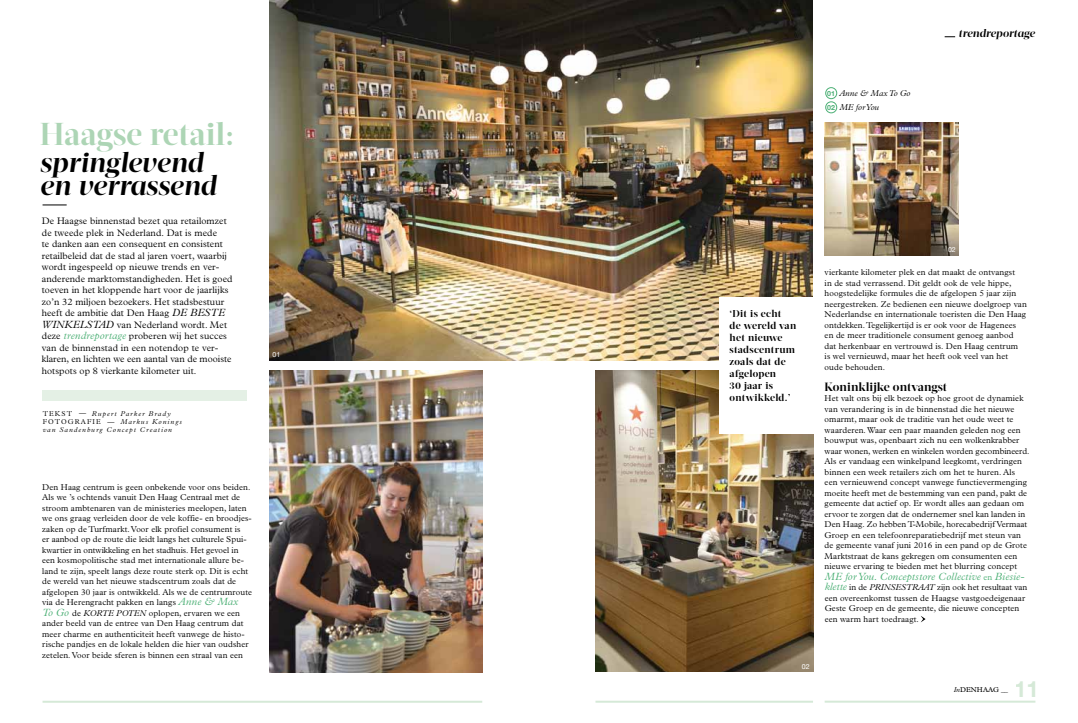
<style>
.page{position:relative;width:1078px;height:723px;background:#fff}
.page>*{position:absolute;margin:0;border:0;box-sizing:border-box;transform-origin:0 0}
.t1{font:700 31.6px "Acta Display";letter-spacing:-.01em;color:#add5b5}
.t2{font:italic 700 27.6px/22.4px "Acta Display";letter-spacing:-.005em;color:#000}
.t3{font:700 22.3px "Helvetica Neue";color:#d5e9d7}
.t4{font:700 12px "Acta Display";color:#000}
.t5{font:italic 700 11px "Acta Display";letter-spacing:-.005em;color:#000}
.t6{font:italic 300 10.5px "Plantin";letter-spacing:.015em;color:#4db076}
.t7{font:700 10px/12px "Acta Display";letter-spacing:.025em;color:#000}
.t8{font:300 9.5px/11.5px "Plantin";letter-spacing:.01em;color:#000}
.t9{font:300 8.5px/10.5px "Plantin";letter-spacing:.015em;color:#000}
.t10{font:italic 300 8.5px/14.5px "Plantin";color:#000}
.t11{font:italic 300 7px/8.4px "Plantin";letter-spacing:.15em;color:#000}
.t12{font:7px "Plantin";letter-spacing:.01em;color:#000}
.t13{font:7px "Helvetica Neue";color:#fff}
.t14{font:700 7px/14.2px "Helvetica Neue";color:#4db076}
.s1{font-style:italic;font-size:10.5px}
.s2{font-style:italic;font-size:10.5px;color:#4db076}
.s3{font-style:normal}
.s4{font-style:italic}
.s5{font-style:normal;font-size:8.5px}
.s6{font-size:10.5px;color:#4db076}
.s7{font-weight:300;font-style:italic}
</style>
<div class="page">
<img style="left:269px;top:0;width:543px;height:360px">
<img style="left:269px;top:371px;width:213px;height:302px">
<img style="left:595px;top:371px;width:217px;height:301px">
<hr style="left:43px;top:701px;width:439px;height:2px;background:#d5e9d7">
<hr style="left:824px;top:701px;width:211px;height:2px;background:#d5e9d7">
<hr style="left:595px;top:701px;width:217px;height:2px;background:#d5e9d7">
<svg style="left:43px;top:205px;width:24px;height:1px"></svg>
<div style="left:42px;top:390px;width:205px;height:11px;background:#e4f0e5"></div>
<div style="left:719px;top:298px;width:100px;height:136px;background:#fff"></div>
<svg style="left:921px;top:616px;width:4px;height:6px"></svg>
<div style="left:825px;top:87px;width:11px;height:12px;border:1px solid #4db076;border-radius:50%"></div>
<div style="left:825px;top:102px;width:11px;height:11px;border:1px solid #4db076;border-radius:50%"></div>
<img style="left:824px;top:123px;width:134px;height:132px">
<h1 class="t1" style="left:40px;top:115px;width:196px">Haagse retail:</h1>
<h2 class="t2" style="left:40px;top:152px;width:178px">springlevend en verrassend</h2>
<p class="t8" style="left:42px;top:215px;width:192px">De Haagse binnenstad bezet qua retailomzet de tweede plek in Nederland. Dat is mede<br>te danken aan een consequent en consistent retailbeleid dat de stad al jaren voert, waarbij wordt ingespeeld op nieuwe trends en ver&shy;anderende marktomstandigheden. Het is goed toeven in het kloppende hart voor de jaarlijks zo’n 32 miljoen bezoekers. Het stadsbestuur heeft de ambitie dat Den Haag <span class="s1">de Beste Winkelstad</span> van Nederland wordt. Met deze <span class="s2">trendreportage</span> proberen wij het succes van de binnenstad in een notendop te ver&shy;klaren, en lichten we een aantal van de mooiste hotspots op 8 vierkante kilometer uit.</p>
<p class="t11" style="left:43px;top:409px;width:141px"><span class="s3">TEKST —</span> Rupert Parker Brady <span class="s3">fotogra fie —</span> Markus Konings van Sandenburg Concept Creation</p>
<p class="t9" style="left:42px;top:482px;width:211px">Den Haag centrum is geen onbekende voor ons beiden.<br>Als we ’s ochtends vanuit Den Haag Centraal met de stroom ambtenaren van de ministeries meelopen, laten we ons graag verleiden door de vele koffie- en broodjes&shy;zaken op de Turfmarkt. Voor elk profiel consument is<br>er aanbod op de route die leidt langs het culturele Spui&shy;kwartier in ontwikkeling en het stadhuis. Het gevoel in een kosmopolitische stad met internationale allure be&shy;land te zijn, speelt langs deze route sterk op. Dit is echt de wereld van het nieuwe stadscentrum zoals dat de afgelopen 30 jaar is ontwikkeld. Als we de centrumroute via de Herengracht pakken en langs <span class="s2">Anne &amp; Max<br>To Go</span> de <span class="s4">Korte Poten</span> oplopen, ervaren we een ander beeld van de entree van Den Haag centrum dat meer charme en authenticiteit heeft vanwege de histo&shy;rische pandjes en de lokale helden die hier van oudsher zetelen. Voor beide sferen is binnen een straal van een</p>
<p class="t13" style="left:272px;top:351px;width:9px">01</p>
<p class="t10" style="left:839px;top:86px;width:72px">Anne &amp; Max To Go<br>ME for You</p>
<p class="t14" style="left:827px;top:86px;width:9px">01<br>02</p>
<p class="t5" style="left:958px;top:26px;width:78px">trendreportage</p>
<p class="t7" style="left:729px;top:307px;width:68px">‘Dit is echt<br>de wereld van het nieuwe stadscentrum zoals dat de afgelopen<br>30 jaar is ontwikkeld.’</p>
<p class="t13" style="left:947px;top:246px;width:9px">02</p>
<p class="t9" style="left:824px;top:267px;width:204px">vierkante kilometer plek en dat maakt de ontvangst<br>in de stad verrassend. Dit geldt ook de vele hippe, hoogstedelijke formules die de afgelopen 5 jaar zijn neergestreken. Ze bedienen een nieuwe doelgroep van Nederlandse en internationale toeristen die Den Haag ontdekken. Tegelijkertijd is er ook voor de Hagenees en de meer traditionele consument genoeg aanbod dat herkenbaar en vertrouwd is. Den Haag centrum<br>is wel vernieuwd, maar het heeft ook veel van het oude behouden.</p>
<h3 class="t4" style="left:824px;top:379px;width:124px">Koninklijke ontvangst</h3>
<p class="t9" style="left:824px;top:393px;width:206px">Het valt ons bij elk bezoek op hoe groot de dynamiek van verandering is in de binnenstad die het nieuwe omarmt, maar ook de traditie van het oude weet te waarderen. Waar een paar maanden geleden nog een bouwput was, openbaart zich nu een wolkenkrabber waar wonen, werken en winkelen worden gecombineerd.<br>Als er vandaag een winkelpand leegkomt, verdringen binnen een week retailers zich om het te huren. Als een vernieuwend concept vanwege functievermenging moeite heeft met de bestemming van een pand, pakt de gemeente dat actief op. Er wordt alles aan gedaan om ervoor te zorgen dat de ondernemer snel kan landen in Den Haag. Zo hebben T-Mobile, horecabedrijf Vermaat Groep en een telefoonreparatiebedrijf met steun van de gemeente vanaf juni 2016 in een pand op de Grote Marktstraat de kans gekregen om consumenten een nieuwe ervaring te bieden met het blurring concept</p>
<p class="t6" style="left:824px;top:570px;width:201px">ME for You. Conceptstore Collective <span class="s5">en</span> Biesie-</p>
<p class="t10" style="left:824px;top:580px;width:101px"><span class="s6">klette</span> <span class="s3">in de</span> Prinsestraat</p>
<p class="t9" style="left:824px;top:582px;width:204px;text-indent:112px">zijn ook het resultaat van een overeenkomst tussen de Haagse vastgoedeigenaar Geste Groep en de gemeente, die nieuwe concepten een warm hart toedraagt.</p>
<p class="t13" style="left:801px;top:662px;width:9px">02</p>
<p class="t12" style="left:953px;top:686px;width:56px"><span class="s7">In</span>DENHAAG __</p>
<h3 class="t3" style="left:1014px;top:675px;width:26px">11</h3>
</div>
